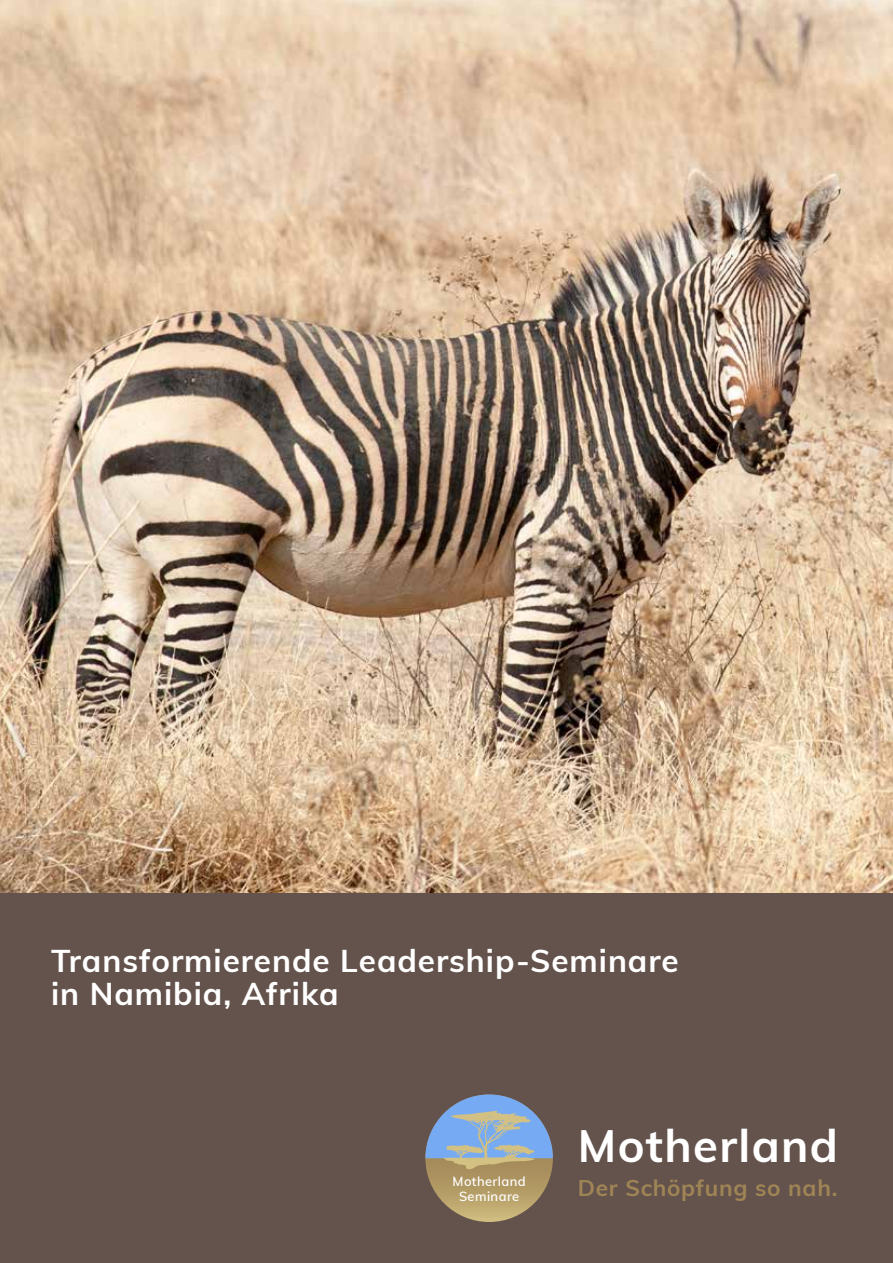
<style>
.page{position:relative;width:893px;height:1263px;background:#fff}
.page>*{position:absolute;margin:0;border:0;box-sizing:border-box;transform-origin:0 0}
.t1{font:700 45.3px "Muli";letter-spacing:.03em;color:#fff}
.t2{font:700 31.5px/32.4px "Muli";letter-spacing:.03em;color:#fff}
.t3{font:700 22.65px "Muli";letter-spacing:.03em;color:#9f8455}
.t4{font:600 12.9px/14.7px "Muli";letter-spacing:.03em;color:#fff;text-align:center}
</style>
<div class="page">
<img style="left:0;top:0;width:893px;height:893px">
<div style="left:0;top:893px;width:893px;height:370px;background:#64534c"></div>
<svg style="left:425px;top:1094px;width:128px;height:128px;background:#b59d67"></svg>
<svg style="left:425px;top:1094px;width:128px;height:75px"></svg>
<p class="t2" style="left:51px;top:943px;width:629px">Transformierende Leadership-Seminare in Namibia, Afrika</p>
<p class="t4" style="left:453px;top:1173px;width:75px">Motherland<br>Seminare</p>
<h1 class="t1" style="left:578px;top:1112px;width:262px">Motherland</h1>
<p class="t3" style="left:578px;top:1171px;width:261px">Der Schöpfung so nah.</p>
</div>
